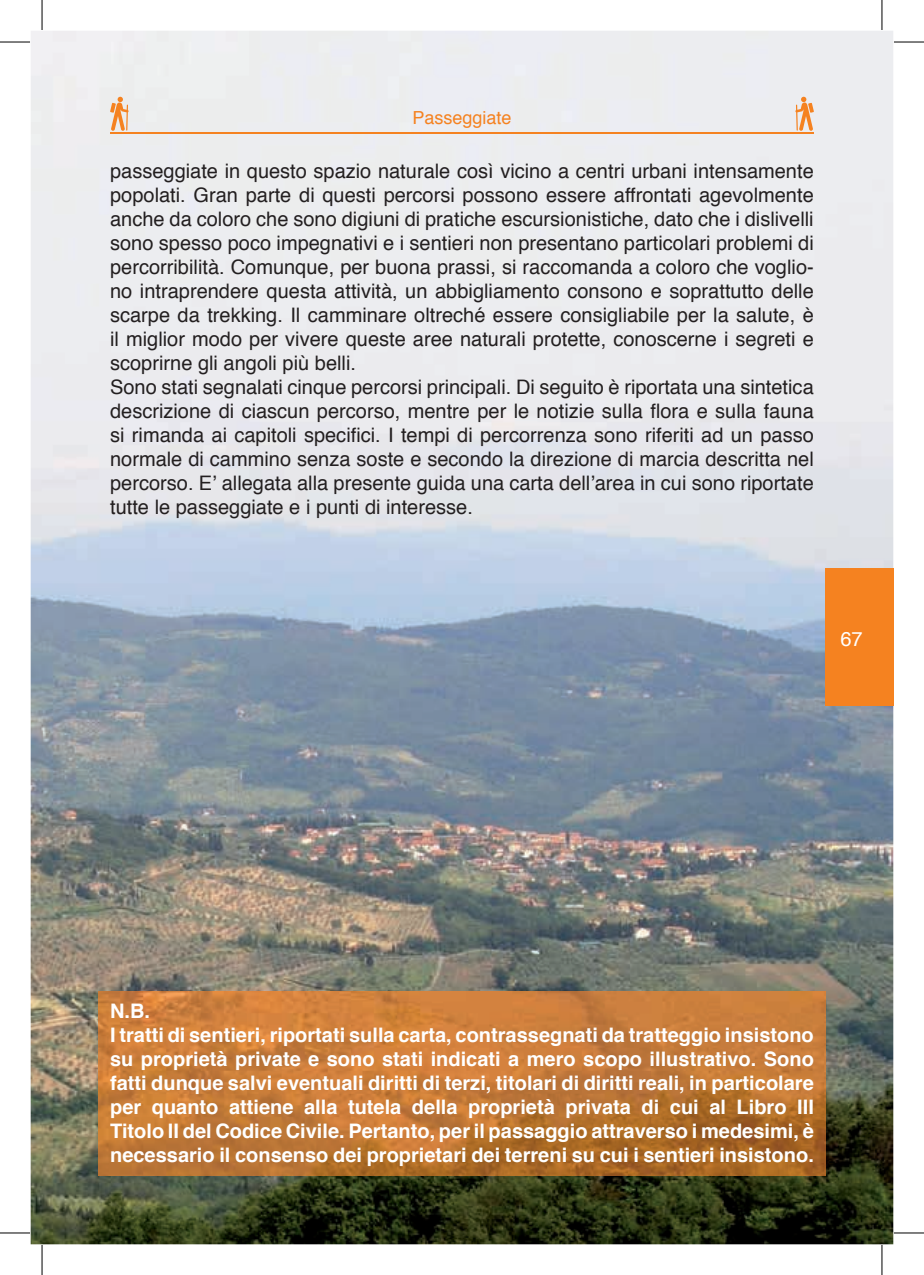
<style>
.page{position:relative;width:924px;height:1275px;background:#fff}
.page>*{position:absolute;margin:0;border:0;box-sizing:border-box;transform-origin:0 0}
.t1{font:20px/24px "Helvetica";color:#231f20}
.t2{font:700 20px/24px "Helvetica";color:#fff}
.t3{font:20px "Helvetica";color:#fff}
.t4{font:18px "Helvetica";color:#f58220}
</style>
<div class="page">
<img style="left:31px;top:31px;width:861px;height:1213px">
<img style="left:99px;top:991px;width:726px;height:184px">
<svg style="left:110px;top:97px;width:18px;height:34px"></svg>
<svg style="left:795px;top:97px;width:18px;height:34px"></svg>
<hr style="left:110px;top:133px;width:703px;height:1px;background:#f58220">
<div style="left:825px;top:569px;width:67px;height:137px;background:#f58220"></div>
<hr style="left:0;top:42px;width:30px;height:1px;background:#000">
<hr style="left:893px;top:42px;width:30px;height:1px;background:#000">
<hr style="left:0;top:1232px;width:30px;height:1px;background:#000">
<hr style="left:893px;top:1232px;width:30px;height:1px;background:#000">
<hr style="left:42px;top:0;width:1px;height:30px;background:#000">
<hr style="left:42px;top:1245px;width:1px;height:30px;background:#000">
<hr style="left:881px;top:0;width:1px;height:30px;background:#000">
<hr style="left:881px;top:1245px;width:1px;height:30px;background:#000">
<p class="t4" style="left:412px;top:103px;width:101px">Passeggiate</p>
<p class="t1" style="left:110px;top:160px;width:704px">passeggiate in questo spazio naturale così vicino a centri urbani intensamente popolati. Gran parte di questi percorsi possono essere affrontati agevolmente anche da coloro che sono digiuni di pratiche escursionistiche, dato che i dislivelli sono spesso poco impegnativi e i sentieri non presentano particolari problemi di percorribilità. Comunque, per buona prassi, si raccomanda a coloro che voglio&shy;no intraprendere questa attività, un abbigliamento consono e soprattutto delle scarpe da trekking. Il camminare oltreché essere consigliabile per la salute, è il miglior modo per vivere queste aree naturali protette, conoscerne i segreti e scoprirne gli angoli più belli.<br>Sono stati segnalati cinque percorsi principali. Di seguito è riportata una sintetica descrizione di ciascun percorso, mentre per le notizie sulla flora e sulla fauna si rimanda ai capitoli specifici. I tempi di percorrenza sono riferiti ad un passo normale di cammino senza soste e secondo la direzione di marcia descritta nel percorso. E’ allegata alla presente guida una carta dell’area in cui sono riportate tutte le passeggiate e i punti di interesse.</p>
<p class="t3" style="left:840px;top:623px;width:24px">67</p>
<p class="t2" style="left:110px;top:999px;width:705px">N.B.<br>I tratti di sentieri, riportati sulla carta, contrassegnati da tratteggio insistono su proprietà private e sono stati indicati a mero scopo illustrativo. Sono fatti dunque salvi eventuali diritti di terzi, titolari di diritti reali, in particolare per quanto attiene alla tutela della proprietà privata di cui al Libro III Titolo II del Codice Civile. Pertanto, per il passaggio attraverso i medesimi, è necessario il consenso dei proprietari dei terreni su cui i sentieri insistono.</p>
</div>
